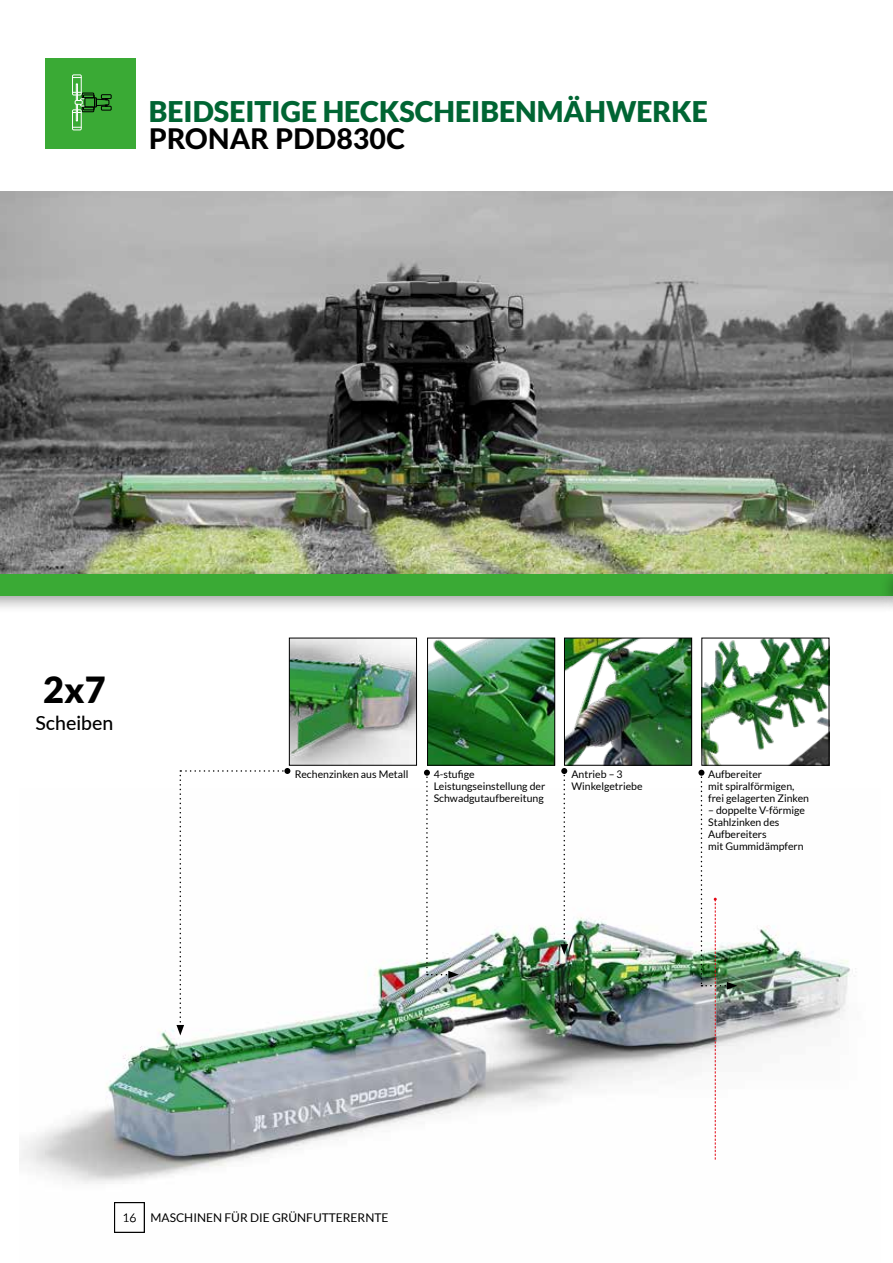
<style>
.page{position:relative;width:893px;height:1263px;background:#fff}
.page>*{position:absolute;margin:0;border:0;box-sizing:border-box;transform-origin:0 0}
.t1{font:900 36px "Lato";color:#000}
.t2{font:900 28.5px "Lato";color:#006533}
.t3{font:800 28.5px "Lato";color:#000}
.t4{font:500 19.5px "Lato";color:#000}
.t5{font:12px "Lato";color:#000}
.t6{font:10.5px/12px "Lato";color:#000}
.s1{font-weight:300}
</style>
<div class="page">
<img style="left:0;top:191px;width:893px;height:373px">
<img style="left:19px;top:917px;width:837px;height:316px">
<div style="left:114px;top:1202px;width:31px;height:30px;border:1px solid #000"></div>
<svg style="left:424px;top:770px;width:35px;height:208px"></svg>
<svg style="left:176px;top:768px;width:114px;height:267px"></svg>
<svg style="left:560px;top:768px;width:8px;height:187px"></svg>
<div style="left:0;top:564px;width:893px;height:50px;background:#000;opacity:.4"></div>
<div style="left:0;top:574px;width:893px;height:22px;background:#3aaa35"></div>
<div style="left:879px;top:564px;width:14px;height:50px;background:#000;opacity:.4"></div>
<svg style="left:892px;top:574px;width:1px;height:22px"></svg>
<div style="left:46px;top:58px;width:90px;height:91px;background:#3aaa35"></div>
<img style="left:704px;top:640px;width:123px;height:123px">
<img style="left:429px;top:640px;width:124px;height:123px">
<div style="left:427px;top:638px;width:128px;height:127px;border:1px solid #000"></div>
<img style="left:291px;top:640px;width:124px;height:123px">
<div style="left:289px;top:638px;width:128px;height:127px;border:1px solid #000"></div>
<img style="left:566px;top:640px;width:124px;height:123px">
<div style="left:564px;top:638px;width:128px;height:127px;border:1px solid #000"></div>
<svg style="left:698px;top:770px;width:39px;height:390px"></svg>
<div style="left:101px;top:94px;width:10px;height:5px;border:1px solid #000"></div>
<div style="left:101px;top:106px;width:10px;height:4px;border:1px solid #000"></div>
<div style="left:72px;top:75px;width:10px;height:20px;border:1px solid #fff"></div>
<div style="left:72px;top:109px;width:10px;height:21px;border:1px solid #fff"></div>
<svg style="left:73px;top:84px;width:36px;height:37px"></svg>
<h2 class="t2" style="left:149px;top:95px;width:561px">BEIDSEITIGE HECKSCHEIBENMÄHWERKE</h2>
<h2 class="t3" style="left:149px;top:117px;width:258px">PRONAR PDD830C</h2>
<h1 class="t1" style="left:43px;top:668px;width:64px">2x7</h1>
<h3 class="t4" style="left:35px;top:708px;width:80px">Scheiben</h3>
<p class="t6" style="left:434px;top:768px;width:113px">4-stufige<br>Leistungseinstellung der<br>Schwadgutaufbereitung</p>
<p class="t6" style="left:295px;top:768px;width:115px">Rechenzinken aus Metall</p>
<p class="t6" style="left:708px;top:768px;width:102px">Aufbereiter<br>mit spiralförmigen, frei gelagerten Zinken</p>
<p class="t6" style="left:708px;top:804px;width:98px">– doppelte V-förmige<br>Stahlzinken des<br>Aufbereiters<br>mit Gummidämpfern</p>
<p class="t6" style="left:571px;top:768px;width:73px">Antrieb – 3<br>Winkelgetriebe</p>
<p class="t5" style="left:122px;top:1211px;width:267px"><span class="s1">16</span> MASCHINEN FÜR DIE GRÜNFUTTERERNTE</p>
</div>
